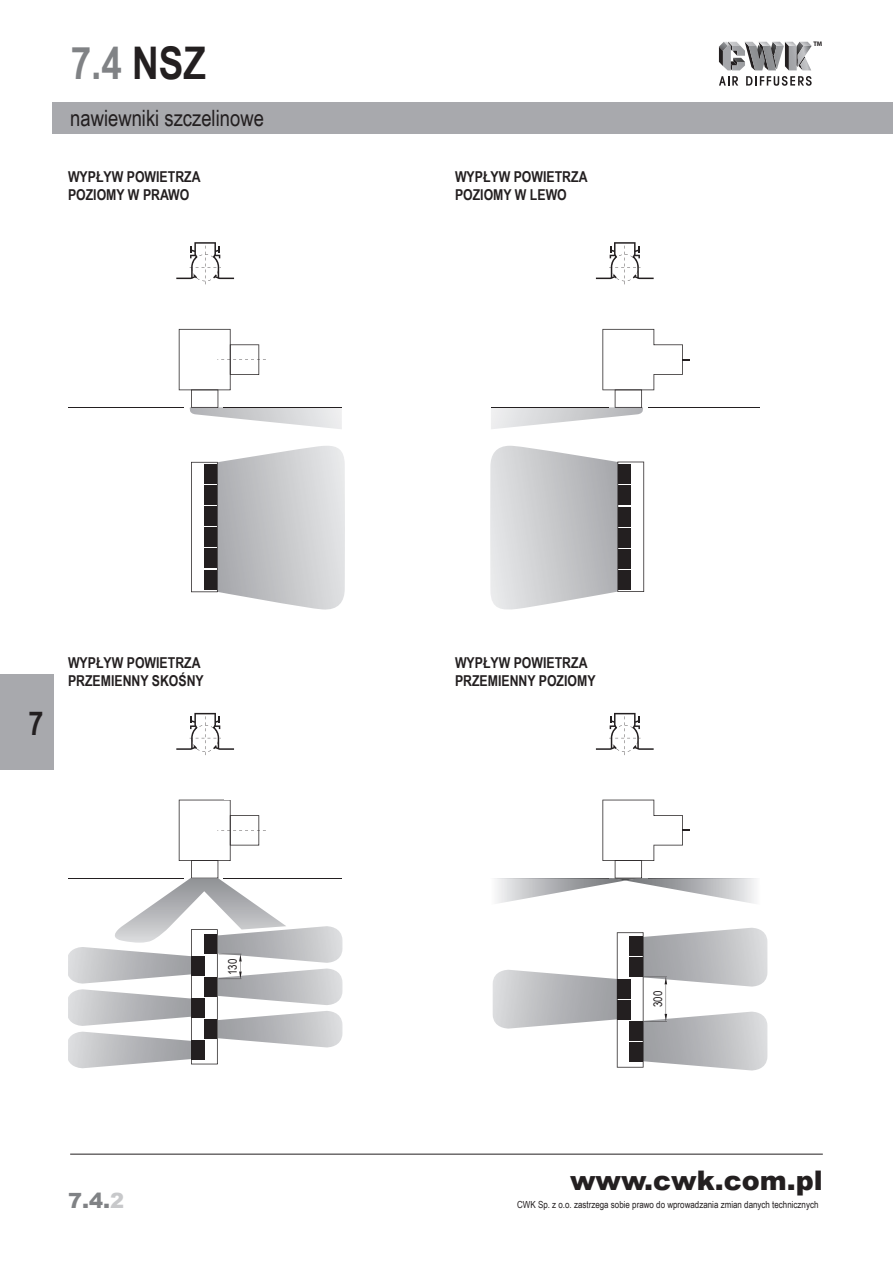
<style>
.page{position:relative;width:893px;height:1263px;background:#fff}
.page>*{position:absolute;margin:0;border:0;box-sizing:border-box;transform-origin:0 0}
.t1{font:700 45px "Arial Narrow";color:#808285}
.t2{font:700 33px "Arial Narrow";color:#231f20}
.t3{font:900 27px "Arial";color:#231f20}
.t4{font:22.5px "Arial Narrow";color:#231f20}
.t5{font:900 21px "Arial";color:#808285}
.t6{font:700 15px/18px "Arial Narrow";color:#231f20}
.t7{font:11.85px "Arial Narrow";color:#231f20}
.t8{font:9.75px "Arial Narrow";color:#231f20}
.t9{font:700 6.6px "Myriad Pro";color:#231f20;scale:.96 1}
.s1{color:#231f20}
.s2{color:#c7c8ca}
</style>
<div class="page">
<div style="left:53px;top:102px;width:840px;height:32px;background:#a8a9ad"></div>
<div style="left:0;top:674px;width:54px;height:96px;background:#a8a9ad"></div>
<hr style="left:70px;top:1154px;width:753px;height:1px;background:#231f20">
<svg style="left:719px;top:42px;width:93px;height:28px"></svg>
<svg style="left:719px;top:76px;width:19px;height:10px"></svg>
<svg style="left:746px;top:76px;width:66px;height:10px"></svg>
<img style="left:493px;top:970px;width:124px;height:58px">
<svg style="left:596px;top:242px;width:58px;height:42px"></svg>
<svg style="left:176px;top:242px;width:58px;height:42px"></svg>
<svg style="left:179px;top:329px;width:163px;height:100px"></svg>
<svg style="left:491px;top:329px;width:199px;height:100px"></svg>
<hr style="left:68px;top:407px;width:116px;height:1px;background:#231f20">
<hr style="left:224px;top:407px;width:118px;height:1px;background:#231f20">
<hr style="left:491px;top:407px;width:118px;height:1px;background:#231f20">
<hr style="left:648px;top:407px;width:111px;height:1px;background:#231f20">
<svg style="left:191px;top:446px;width:154px;height:164px"></svg>
<div style="left:204px;top:570px;width:13px;height:19px;background:#231f20"></div>
<div style="left:204px;top:549px;width:13px;height:19px;background:#231f20"></div>
<div style="left:204px;top:528px;width:13px;height:19px;background:#231f20"></div>
<div style="left:204px;top:506px;width:13px;height:20px;background:#231f20"></div>
<div style="left:204px;top:485px;width:13px;height:19px;background:#231f20"></div>
<div style="left:204px;top:464px;width:13px;height:19px;background:#231f20"></div>
<svg style="left:490px;top:446px;width:154px;height:164px"></svg>
<div style="left:618px;top:465px;width:13px;height:19px;background:#231f20"></div>
<div style="left:618px;top:486px;width:13px;height:19px;background:#231f20"></div>
<div style="left:618px;top:507px;width:13px;height:19px;background:#231f20"></div>
<div style="left:618px;top:528px;width:13px;height:19px;background:#231f20"></div>
<div style="left:618px;top:549px;width:13px;height:19px;background:#231f20"></div>
<div style="left:618px;top:570px;width:13px;height:20px;background:#231f20"></div>
<svg style="left:596px;top:713px;width:58px;height:42px"></svg>
<svg style="left:176px;top:713px;width:58px;height:42px"></svg>
<hr style="left:68px;top:878px;width:116px;height:1px;background:#231f20">
<hr style="left:224px;top:878px;width:118px;height:1px;background:#231f20">
<img style="left:115px;top:879px;width:171px;height:64px">
<svg style="left:179px;top:800px;width:87px;height:79px"></svg>
<img style="left:497px;top:879px;width:258px;height:24px">
<img style="left:494px;top:878px;width:108px;height:1px">
<img style="left:612px;top:879px;width:25px;height:1px">
<svg style="left:602px;top:800px;width:88px;height:79px"></svg>
<svg style="left:191px;top:929px;width:51px;height:135px"></svg>
<svg style="left:617px;top:932px;width:50px;height:135px"></svg>
<h1 class="t1" style="left:71px;top:29px;width:137px">7.4 <span class="s1">NSZ</span></h1>
<h3 class="t4" style="left:70px;top:102px;width:195px">nawiewniki szczelinowe</h3>
<p class="t6" style="left:68px;top:167px;width:134px">WYPŁYW POWIETRZA<br>POZIOMY W PRAWO</p>
<p class="t6" style="left:455px;top:167px;width:134px">WYPŁYW POWIETRZA<br>POZIOMY W LEWO</p>
<p class="t9" style="left:813px;top:39px;width:11px">TM</p>
<h2 class="t2" style="left:29px;top:698px;width:17px">7</h2>
<p class="t6" style="left:68px;top:653px;width:137px">WYPŁYW POWIETRZA<br>PRZEMIENNY SKOŚNY</p>
<h3 class="t5" style="left:68px;top:1185px;width:58px">7.4.<span class="s2">2</span></h3>
<p class="t7" style="left:224px;top:975px;width:18px;rotate:-90deg">130</p>
<p class="t6" style="left:455px;top:653px;width:142px">WYPŁYW POWIETRZA<br>PRZEMIENNY POZIOMY</p>
<p class="t7" style="left:649px;top:1007px;width:18px;rotate:-90deg">300</p>
<h3 class="t3" style="left:570px;top:1161px;width:254px">www.cwk.com.pl</h3>
<p class="t8" style="left:517px;top:1197px;width:303px">CWK Sp. z o.o. zastrzega sobie prawo do wprowadzania zmian danych technicznych</p>
</div>
